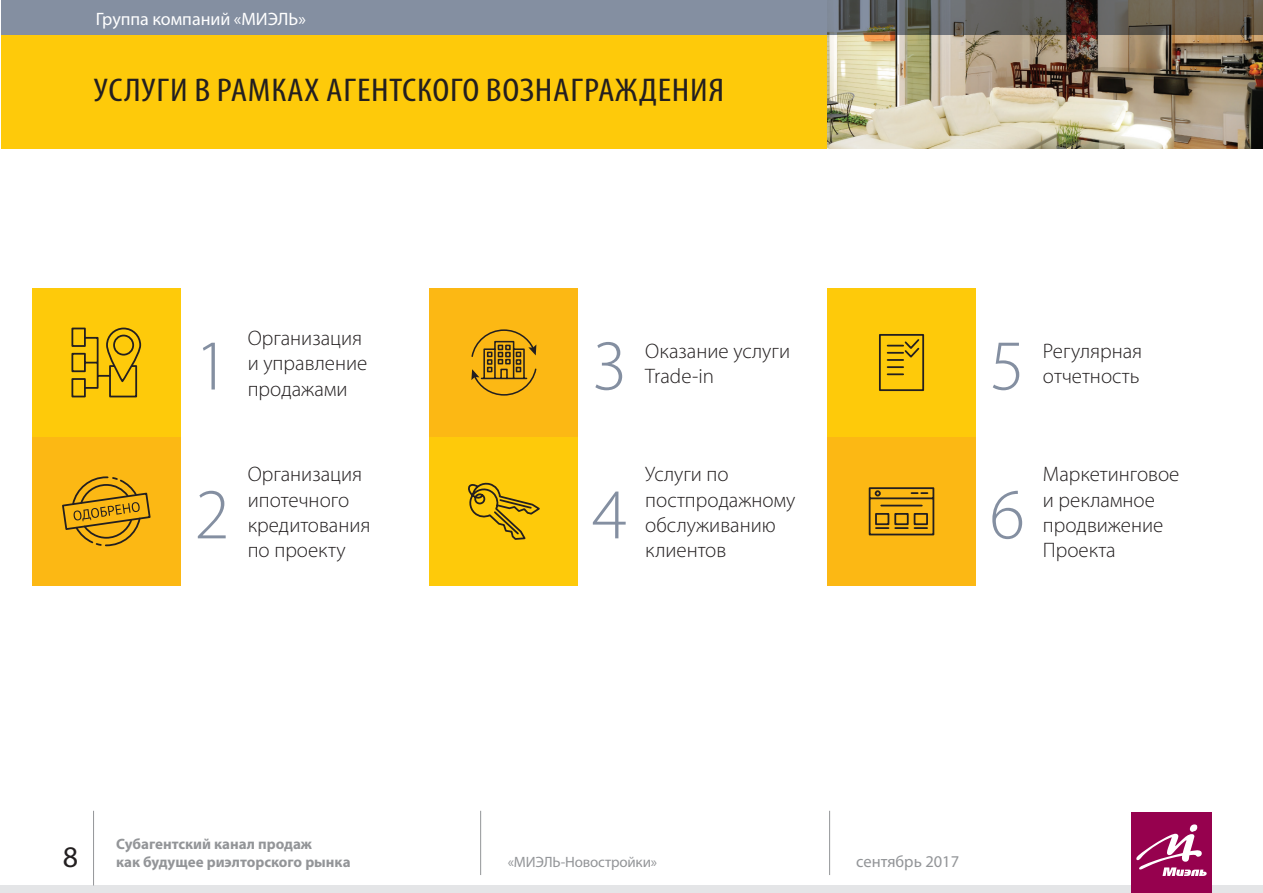
<style>
.page{position:relative;width:1263px;height:893px;background:#fff}
.page>*{position:absolute;margin:0;border:0;box-sizing:border-box;transform-origin:0 0}
.t1{font:300 72px "Myriad Pro";color:#848fa1}
.t2{font:condensed 33px "Myriad Pro";letter-spacing:.02em;color:#231f20;scale:1.15 1}
.t3{font:30px "Myriad Pro";color:#231f20}
.t4{font:300 21px/25.2px "Myriad Pro";color:#231f20}
.t5{font:18px "Myriad Pro";color:#fff}
.t6{font:16.5px "Myriad Pro";color:#939598}
.t7{font:700 15px/18px "Myriad Pro";color:#939598}
.t8{font:15px "Myriad Pro";letter-spacing:-.01em;color:#939598}
</style>
<div class="page">
<div style="left:1px;top:0;width:881px;height:149px;background:#feca0a"></div>
<img style="left:827px;top:34px;width:436px;height:115px">
<div style="left:1px;top:0;width:825px;height:34px;background:#848fa1"></div>
<svg style="left:827px;top:0;width:436px;height:34px;background:#5f5a53"></svg>
<div style="left:32px;top:288px;width:149px;height:149px;background:#feca0a"></div>
<div style="left:32px;top:437px;width:149px;height:149px;background:#fcb814"></div>
<div style="left:429px;top:288px;width:149px;height:149px;background:#fcb814"></div>
<div style="left:429px;top:437px;width:149px;height:149px;background:#feca0a"></div>
<div style="left:827px;top:288px;width:149px;height:149px;background:#feca0a"></div>
<div style="left:827px;top:437px;width:149px;height:149px;background:#fcb814"></div>
<svg style="left:62px;top:476px;width:89px;height:71px"></svg>
<svg style="left:471px;top:329px;width:66px;height:67px"></svg>
<svg style="left:879px;top:334px;width:46px;height:58px"></svg>
<svg style="left:868px;top:487px;width:67px;height:49px"></svg>
<svg style="left:468px;top:482px;width:72px;height:58px"></svg>
<svg style="left:71px;top:327px;width:71px;height:71px"></svg>
<div style="left:1px;top:885px;width:1262px;height:8px;background:#e4e5e7"></div>
<hr style="left:93px;top:811px;width:1px;height:74px;background:#939598">
<hr style="left:480px;top:811px;width:1px;height:64px;background:#939598">
<hr style="left:829px;top:811px;width:1px;height:64px;background:#939598">
<div style="left:1131px;top:812px;width:81px;height:81px;background:#96014e"></div>
<svg style="left:1136px;top:824px;width:71px;height:52px"></svg>
<p class="t5" style="left:96px;top:8px;width:212px">Группа компаний «МИЭЛЬ»</p>
<p class="t2" style="left:94px;top:70px;width:549px">УСЛУГИ В РАМКАХ АГЕНТСКОГО ВОЗНАГРАЖДЕНИЯ</p>
<p class="t1" style="left:194px;top:322px;width:37px">1</p>
<p class="t4" style="left:248px;top:325px;width:121px">Организация и управление продажами</p>
<p class="t1" style="left:194px;top:471px;width:37px">2</p>
<p class="t4" style="left:248px;top:462px;width:124px">Организация ипотечного кредитования по проекту</p>
<p class="t1" style="left:592px;top:322px;width:37px">3</p>
<p class="t4" style="left:645px;top:338px;width:146px">Оказание услуги<br>Trade-in</p>
<p class="t1" style="left:592px;top:471px;width:37px">4</p>
<p class="t4" style="left:645px;top:462px;width:152px">Услуги по постпродажному обслуживанию клиентов</p>
<p class="t1" style="left:990px;top:322px;width:37px">5</p>
<p class="t4" style="left:1043px;top:338px;width:101px">Регулярная отчетность</p>
<p class="t1" style="left:990px;top:471px;width:37px">6</p>
<p class="t4" style="left:1043px;top:462px;width:138px">Маркетинговое и рекламное продвижение<br>Проекта</p>
<h3 class="t3" style="left:63px;top:839px;width:17px">8</h3>
<p class="t7" style="left:116px;top:835px;width:236px">Субагентский канал продаж<br>как будущее риэлторского рынка</p>
<p class="t8" style="left:508px;top:853px;width:151px">«МИЭЛЬ-Новостройки»</p>
<p class="t6" style="left:856px;top:852px;width:105px">сентябрь 2017</p>
</div>
